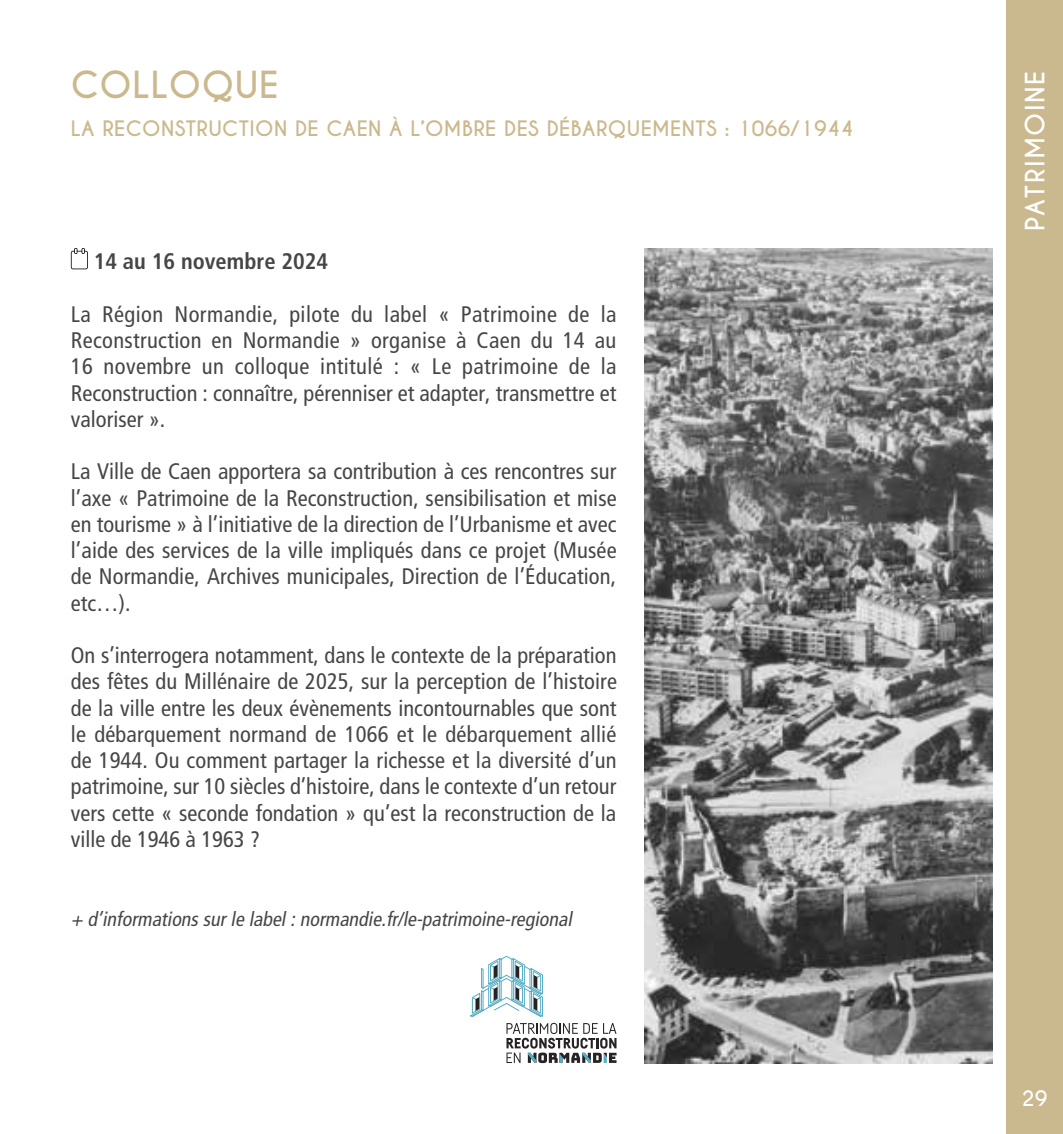
<style>
.page{position:relative;width:1063px;height:1134px;background:#fff}
.page>*{position:absolute;margin:0;border:0;box-sizing:border-box;transform-origin:0 0}
.t1{font:700 35px "Caviar Dreams";letter-spacing:.02em;color:#cab98e}
.t2{font:700 25px "Caviar Dreams";letter-spacing:.06em;color:#fff}
.t3{font:condensed 22.5px/26.2px "Frutiger";color:#474646;text-align:justify}
.t4{font:700 condensed 22.5px "Frutiger";color:#474646}
.t5{font:italic condensed 20px "Frutiger";color:#474646}
.t6{font:700 20px "Caviar Dreams";letter-spacing:.02em;color:#cab98e}
.t7{font:700 20px "Caviar Dreams";color:#fff}
</style>
<div class="page">
<div style="left:1006px;top:0;width:57px;height:1134px;background:#cab98e"></div>
<svg style="left:71px;top:248px;width:17px;height:21px"></svg>
<img style="left:645px;top:248px;width:347px;height:815px">
<svg style="left:506px;top:1023px;width:111px;height:40px"></svg>
<svg style="left:470px;top:956px;width:73px;height:61px"></svg>
<h1 class="t1" style="left:71px;top:64px;width:209px">COLLOQUE</h1>
<p class="t6" style="left:71px;top:116px;width:784px">LA RECONSTRUCTION DE CAEN À L’OMBRE DES DÉBARQUEMENTS : 1066/1944</p>
<p class="t4" style="left:94px;top:248px;width:236px">14 au 16 novembre 2024</p>
<p class="t3" style="left:71px;top:301px;width:547px">La Région Normandie, pilote du label « Patrimoine de la Reconstruction en Normandie » organise à Caen du 14 au 16 novembre un colloque intitulé : « Le patrimoine de la Reconstruction : connaître, pérenniser et adapter, transmettre et valoriser ».</p>
<p class="t3" style="left:71px;top:459px;width:547px">La Ville de Caen apportera sa contribution à ces rencontres sur l’axe « Patrimoine de la Reconstruction, sensibilisation et mise en tourisme » à l’initiative de la direction de l’Urbanisme et avec l’aide des services de la ville impliqués dans ce projet (Musée de Normandie, Archives municipales, Direction de l’Éducation, etc…).</p>
<p class="t3" style="left:71px;top:642px;width:548px">On s’interrogera notamment, dans le contexte de la préparation des fêtes du Millénaire de 2025, sur la perception de l’histoire de la ville entre les deux évènements incontournables que sont le débarquement normand de 1066 et le débarquement allié de 1944. Ou comment partager la richesse et la diversité d’un patrimoine, sur 10 siècles d’histoire, dans le contexte d’un retour vers cette « seconde fondation » qu’est la reconstruction de la ville de 1946 à 1963 ?</p>
<p class="t5" style="left:71px;top:907px;width:507px">+ d’informationssurle label:normandie.fr/le-patrimoine-regional</p>
<p class="t2" style="left:1020px;top:231px;width:162px;rotate:-90deg">PATRIMOINE</p>
<p class="t7" style="left:1022px;top:1087px;width:27px">29</p>
</div>
